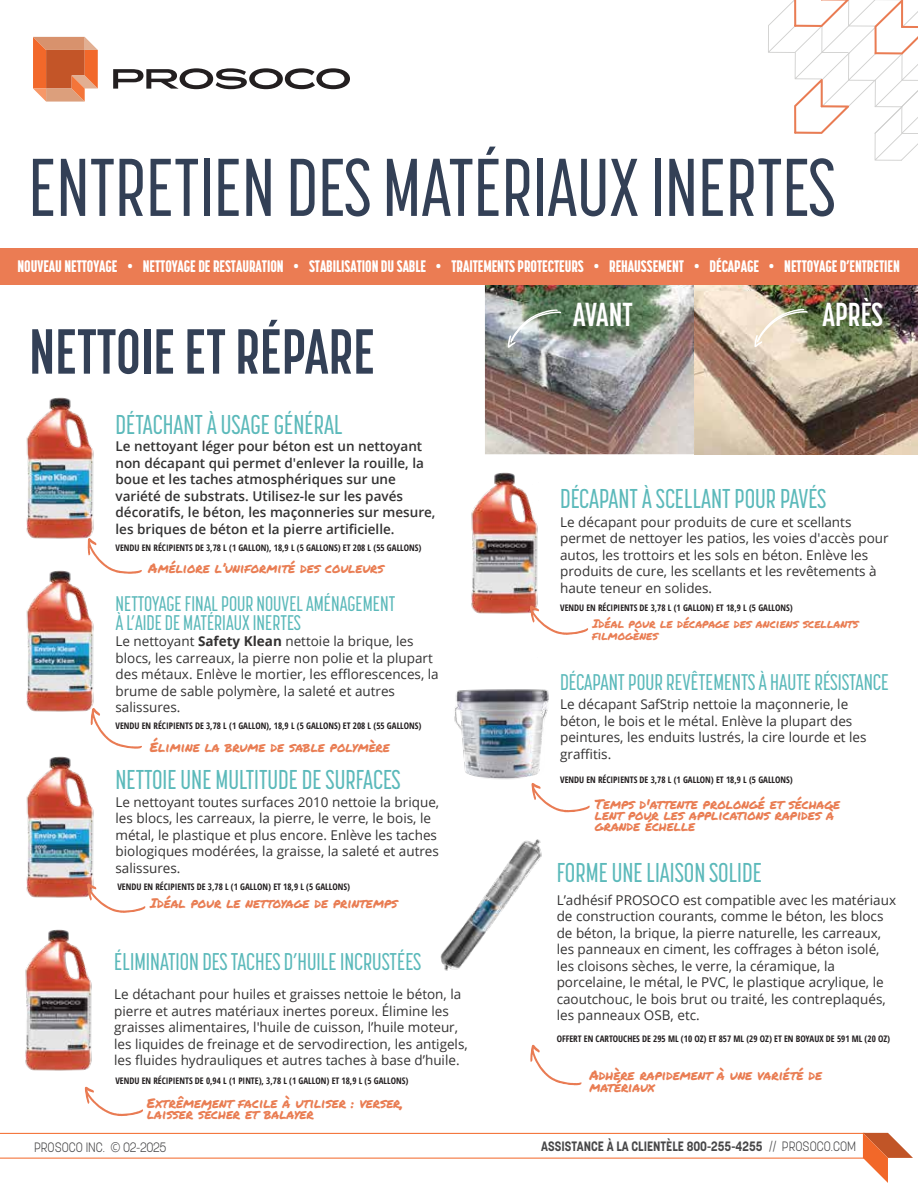
<style>
.page{position:relative;width:918px;height:1188px;background:#fff}
.page>*{position:absolute;margin:0;border:0;box-sizing:border-box;transform-origin:0 0}
.t1{font:500 81px "Korolev Compressed";color:#334056}
.t2{font:700 63px "Korolev Compressed";color:#334056}
.t3{font:700 33px "Korolev Compressed";color:#fff}
.t4{font:500 27px "Korolev Compressed";color:#5bb9ba}
.t5{font:500 24px "Korolev Compressed";color:#5bb9ba}
.t6{font:500 22.5px "Korolev Compressed";color:#5bb9ba}
.t7{font:500 21px/19.5px "Korolev Compressed";color:#5bb9ba}
.t8{font:800 16.5px "Korolev Compressed";letter-spacing:-.005em;color:#fff}
.t9{font:13.5px/16.5px "Open Sans";color:#333232}
.t10{font:13.5px/11.2px "Permanent Marker";color:#e97d53}
.t11{font:600 13.5px/16.5px "Open Sans";color:#333232}
.t12{font:700 13.5px "Korolev";color:#474748;scale:.9 1}
.t13{font:300 13.5px "Korolev";color:#474748;scale:.9 1}
.t14{font:12px/11.2px "Permanent Marker";color:#e97d53}
.t15{font:700 condensed 9px "Open Sans";color:#231f20}
.s1{font-weight:500}
.s2{font-weight:700}
.s3{font-family:"Open Sans"}
.s4{font-weight:300}
</style>
<div class="page">
<svg style="left:113px;top:68px;width:237px;height:21px"></svg>
<svg style="left:33px;top:37px;width:65px;height:65px"></svg>
<hr style="left:0;top:1158px;width:865px;height:1px;background:#f4773e">
<hr style="left:0;top:1133px;width:865px;height:1px;background:#f4773e">
<svg style="left:863px;top:1133px;width:50px;height:50px"></svg>
<img style="left:485px;top:284px;width:433px;height:171px">
<svg style="left:507px;top:309px;width:54px;height:39px"></svg>
<svg style="left:754px;top:309px;width:54px;height:38px"></svg>
<div style="left:0;top:248px;width:918px;height:36px;background:#eb7c53"></div>
<img style="left:26px;top:570px;width:68px;height:142px">
<svg style="left:89px;top:682px;width:5px;height:3px"></svg>
<img style="left:471px;top:472px;width:67px;height:142px">
<svg style="left:533px;top:500px;width:5px;height:3px"></svg>
<img style="left:25px;top:929px;width:67px;height:142px">
<svg style="left:91px;top:708px;width:51px;height:41px"></svg>
<svg style="left:530px;top:605px;width:58px;height:30px"></svg>
<svg style="left:84px;top:1087px;width:59px;height:29px"></svg>
<svg style="left:533px;top:482px;width:5px;height:3px"></svg>
<img style="left:440px;top:839px;width:102px;height:132px">
<svg style="left:530px;top:1045px;width:52px;height:40px"></svg>
<img style="left:454px;top:689px;width:95px;height:91px">
<svg style="left:531px;top:783px;width:59px;height:29px"></svg>
<img style="left:26px;top:756px;width:68px;height:142px">
<img style="left:26px;top:397px;width:68px;height:142px">
<svg style="left:87px;top:883px;width:59px;height:30px"></svg>
<svg style="left:87px;top:538px;width:55px;height:36px"></svg>
<svg style="left:768px;top:0;width:150px;height:161px"></svg>
<h1 class="t1" style="left:29px;top:143px;width:809px">ENTRETIEN DES MATÉRIAUX INERTES</h1>
<p class="t8" style="left:18px;top:256px;width:884px">NOUVEAU NETTOYAGE <span class="s1">•</span> NETTOYAGE DE RESTAURATION <span class="s1">•</span> STABILISATION DU SABLE <span class="s1">•</span> TRAITEMENTS PROTECTEURS <span class="s1">•</span> REHAUSSEMENT <span class="s1">•</span> DÉCAPAGE <span class="s1">•</span> NETTOYAGE D’ENTRETIEN</p>
<h2 class="t2" style="left:29px;top:316px;width:347px">NETTOIE ET RÉPARE</h2>
<h3 class="t3" style="left:573px;top:296px;width:61px">AVANT</h3>
<h3 class="t3" style="left:823px;top:296px;width:62px">APRÈS</h3>
<h3 class="t4" style="left:116px;top:410px;width:229px">DÉTACHANT À USAGE GÉNÉRAL</h3>
<p class="t11" style="left:116px;top:438px;width:322px">Le nettoyant léger pour béton est un nettoyant non décapant qui permet d'enlever la rouille, la boue et les taches atmosphériques sur une variété de substrats. Utilisez-le sur les pavés décoratifs, le béton, les maçonneries sur mesure, les briques de béton et la pierre artificielle.</p>
<h3 class="t4" style="left:560px;top:484px;width:268px">DÉCAPANT À SCELLANT POUR PAVÉS</h3>
<p class="t9" style="left:560px;top:513px;width:330px">Le décapant pour produits de cure et scellants permet de nettoyer les patios, les voies d'accès pour autos, les trottoirs et les sols en béton. Enlève les produits de cure, les scellants et les revêtements à haute teneur en solides.</p>
<p class="t15" style="left:116px;top:542px;width:308px">VENDU EN RÉCIPIENTS DE 3,78 L (1 GALLON), 18,9 L (5 GALLONS) ET 208 L (55 GALLONS)</p>
<p class="t10" style="left:148px;top:562px;width:237px">Améliore l’uniformité des couleurs</p>
<h3 class="t7" style="left:116px;top:593px;width:281px">NETTOYAGE FINAL POUR NOUVEL AMÉNAGEMENT<br>À L’AIDE DE MATÉRIAUX INERTES</h3>
<p class="t9" style="left:116px;top:633px;width:325px">Le nettoyant <span class="s2">Safety Klean</span> nettoie la brique, les blocs, les carreaux, la pierre non polie et la plupart des métaux. Enlève le mortier, les efflorescences, la brume de sable polymère, la saleté et autres salissures.</p>
<p class="t15" style="left:560px;top:601px;width:234px">VENDU EN RÉCIPIENTS DE 3,78 L (1 GALLON) ET 18,9 L (5 GALLONS)</p>
<p class="t14" style="left:592px;top:618px;width:268px">Idéal pour le décapage des anciens scellants filmogènes</p>
<h3 class="t6" style="left:560px;top:670px;width:330px">DÉCAPANT POUR REVÊTEMENTS À HAUTE RÉSISTANCE</h3>
<p class="t9" style="left:560px;top:696px;width:308px">Le décapant SafStrip nettoie la maçonnerie, le béton, le bois et le métal. Enlève la plupart des peintures, les enduits lustrés, la cire lourde et les graffitis.</p>
<p class="t15" style="left:560px;top:774px;width:234px">VENDU EN RÉCIPIENTS DE 3,78 L (1 GALLON) ET 18,9 L (5 GALLONS)</p>
<p class="t15" style="left:116px;top:719px;width:308px">VENDU EN RÉCIPIENTS DE 3,78 L (1 GALLON), 18,9 L (5 GALLONS) ET 208 L (55 GALLONS)</p>
<p class="t10" style="left:150px;top:741px;width:242px">Élimine la brume de sable polymère</p>
<h3 class="t4" style="left:116px;top:764px;width:287px">NETTOIE UNE MULTITUDE DE SURFACES</h3>
<p class="t9" style="left:116px;top:793px;width:325px">Le nettoyant toutes surfaces 2010 nettoie la brique, les blocs, les carreaux, la pierre, le verre, le bois, le métal, le plastique et plus encore. Enlève les taches biologiques modérées, la graisse, la saleté et autres salissures.</p>
<p class="t15" style="left:117px;top:881px;width:234px">VENDU EN RÉCIPIENTS DE 3,78 L (1 GALLON) ET 18,9 L (5 GALLONS)</p>
<p class="t10" style="left:595px;top:798px;width:247px">Temps d'attente prolongé et séchage lent pour les applications rapides à grande échelle</p>
<h3 class="t4" style="left:557px;top:858px;width:207px">FORME UNE LIAISON SOLIDE</h3>
<p class="t9" style="left:557px;top:891px;width:341px">L’adhésif PROSOCO est compatible avec les matériaux de construction courants, comme le béton, les blocs de béton, la brique, la pierre naturelle, les carreaux, les panneaux en ciment, les coffrages à béton isolé, les cloisons sèches, le verre, la céramique, la porcelaine, le métal, le PVC, le plastique acrylique, le caoutchouc, le bois brut ou traité, les contreplaqués, les panneaux OSB, etc.</p>
<p class="t15" style="left:557px;top:1033px;width:335px">OFFERT EN CARTOUCHES DE 295 ML (10 OZ) ET 857 ML (29 OZ) ET EN BOYAUX DE 591 ML (20 OZ)</p>
<p class="t10" style="left:150px;top:897px;width:249px">Idéal pour le nettoyage de printemps</p>
<h3 class="t5" style="left:114px;top:948px;width:308px">ÉLIMINATION DES TACHES D’HUILE INCRUSTÉES</h3>
<p class="t9" style="left:114px;top:986px;width:355px">Le détachant pour huiles et graisses nettoie le béton, la pierre et autres matériaux inertes poreux. Élimine les graisses alimentaires, l'huile de cuisson, l’huile moteur, les liquides de freinage et de servodirection, les antigels, les fluides hydrauliques et autres taches à base d’huile.</p>
<p class="t15" style="left:115px;top:1075px;width:295px">VENDU EN RÉCIPIENTS DE 0,94 L (1 PINTE), 3,78 L (1 GALLON) ET 18,9 L (5 GALLONS)</p>
<p class="t10" style="left:589px;top:1069px;width:234px">Adhère rapidement à une variété de matériaux</p>
<p class="t10" style="left:147px;top:1097px;width:258px">Extrêmement facile à utiliser : verser, laisser sécher et balayer</p>
<p class="t13" style="left:34px;top:1138px;width:149px">PROSOCO INC. <span class="s3">©</span> 02-2025</p>
<p class="t12" style="left:541px;top:1138px;width:351px">ASSISTANCE À LA CLIENTÈLE 800-255-4255 <span class="s4">// PROSOCO.COM</span></p>
</div>
